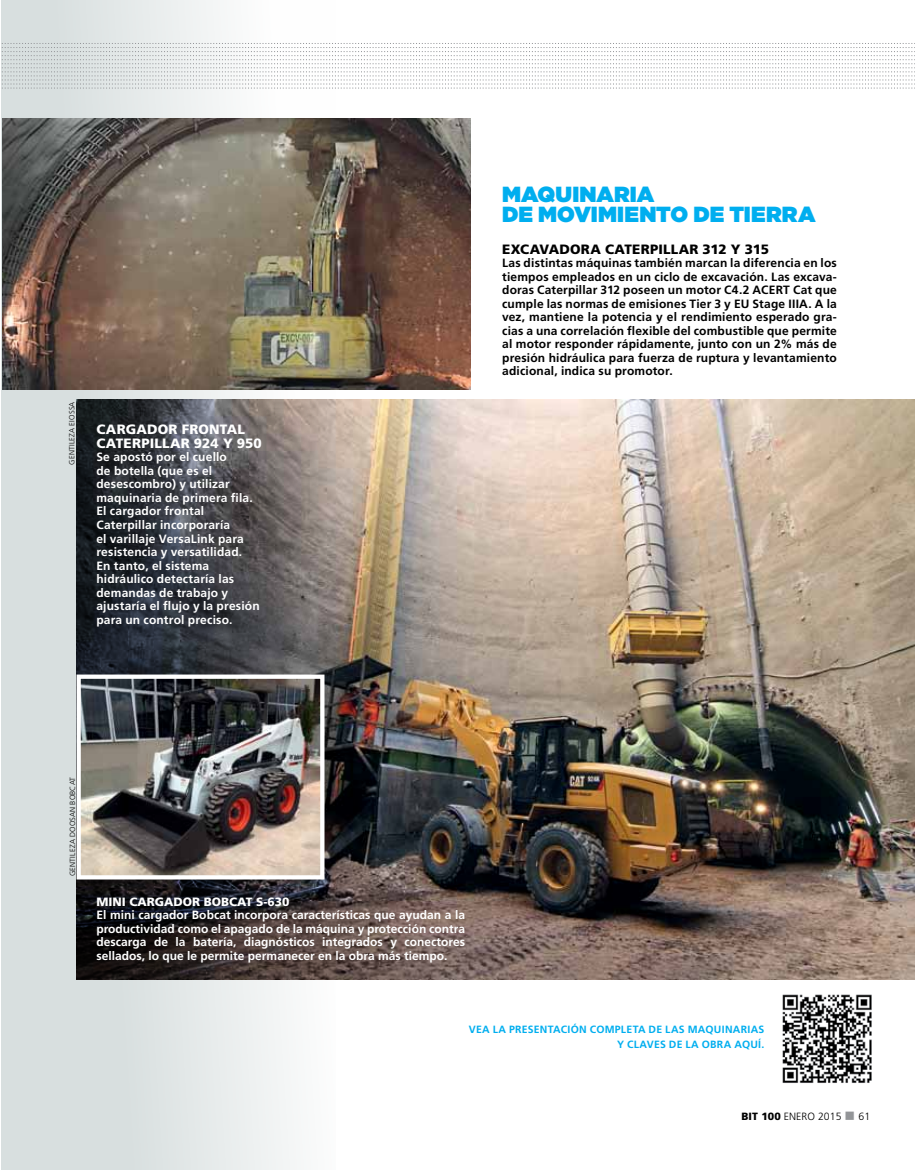
<style>
.page{position:relative;width:915px;height:1170px;background:#fff}
.page>*{position:absolute;margin:0;border:0;box-sizing:border-box;transform-origin:0 0}
.t1{font:900 21.9px "Gotham";letter-spacing:.015em;color:#00aeef}
.t2{font:900 13.5px/13.5px "Frutiger";letter-spacing:.01em;color:#fff}
.t3{font:900 13.5px "Frutiger";letter-spacing:.01em;color:#000}
.t4{font:700 12px/13.5px "Frutiger";letter-spacing:.01em;color:#fff;text-align:justify}
.t5{font:700 12px/13.5px "Frutiger";letter-spacing:.015em;color:#000;text-align:justify}
.t6{font:900 12px "Frutiger";color:#fff}
.t7{font:700 10.5px/15px "Frutiger";letter-spacing:.025em;color:#00aeef;text-align:right}
.t8{font:300 10.5px "Frutiger";letter-spacing:.005em;color:#000}
.t9{font:300 7.5px "Frutiger";letter-spacing:.03em;color:#000}
.s1{font-weight:900}
.s2{color:#939598}
</style>
<div class="page">
<div style="left:1px;top:0;width:334px;height:1169px;background:linear-gradient(to right,#d0d9d9,#fbfbfb)"></div>
<img style="left:76px;top:399px;width:838px;height:580px">
<svg style="left:2px;top:43px;width:911px;height:46px"></svg>
<img style="left:3px;top:118px;width:467px;height:272px">
<img style="left:81px;top:679px;width:238px;height:195px">
<div style="left:76px;top:674px;width:248px;height:205px;border:4px solid #fff"></div>
<img style="left:782px;top:994px;width:90px;height:89px">
<p class="t9" style="left:68px;top:464px;width:64px;rotate:-90deg">GENTILEZA EIOSSA</p>
<p class="t2" style="left:96px;top:422px;width:167px">CARGADOR FRONTAL<br>CATE RPILLAR 924 Y 950</p>
<p class="t4" style="left:96px;top:450px;width:165px;text-align:left">Se apostó por el cuello<br>de botella (que es el desescombro) y utilizar maquinaria de primera fila.<br>El cargador frontal<br>Caterpillar incorporaría<br>el varillaje VersaLink para resistencia y versatilidad.<br>En tanto, el sistema hidráulico detectaría las demandas de trabajo y ajustaría el flujo y la presión para un control preciso.</p>
<h1 class="t1" style="left:502px;top:178px;width:36px">MAQUINA</h1>
<h1 class="t1" style="left:614px;top:178px;width:29px">RIA</h1>
<h1 class="t1" style="left:502px;top:199px;width:70px">DE MOVI</h1>
<h1 class="t1" style="left:597px;top:199px;width:59px">MIENTO</h1>
<h1 class="t1" style="left:693px;top:199px;width:124px">DE TIERRA</h1>
<p class="t3" style="left:502px;top:241px;width:268px">EXCAVADORA CATE RPILLAR 312 Y 315</p>
<p class="t5" style="left:502px;top:256px;width:336px">Las distintas máquinas también marcan la diferencia en los tiempos empleados en un ciclo de excavación. Las excava&shy;doras Caterpillar 312 poseen un motor C4.2 ACERT Cat que cumple las normas de emisiones Tier 3 y EU Stage IIIA</p>
<p class="t5" style="left:502px;top:297px;width:336px;text-indent:306px">. A la vez, mantiene la potencia y el rendimiento esperado gra&shy;cias a una correlación flexible del combustible que permite al motor responder rápidamente, junto con un 2% más de presión hidráulica para fuerza de ruptura y levantamiento adicional, indica su promotor.</p>
<p class="t9" style="left:68px;top:876px;width:101px;rotate:-90deg">GENTILEZA DOOSAN BOBCAT</p>
<p class="t6" style="left:96px;top:894px;width:194px">MINI CARGADOR BOBCAT S-630</p>
<p class="t4" style="left:96px;top:908px;width:370px">El mini cargador Bobcat incorpora características que ayudan a la productividad como el apagado de la máquina y protección contra descarga de la batería, diagnósticos integrados y conectores sellados, lo que le permite permanecer en la obra más tiempo.</p>
<p class="t7" style="left:468px;top:1021px;width:297px">Vea la presentación completa de las maquinarias y claves de la obra aquí.</p>
<p class="t8" style="left:741px;top:1110px;width:130px"><span class="s1">BIT 100</span> ENERO 2015 <span class="s2">■</span> 61</p>
</div>
